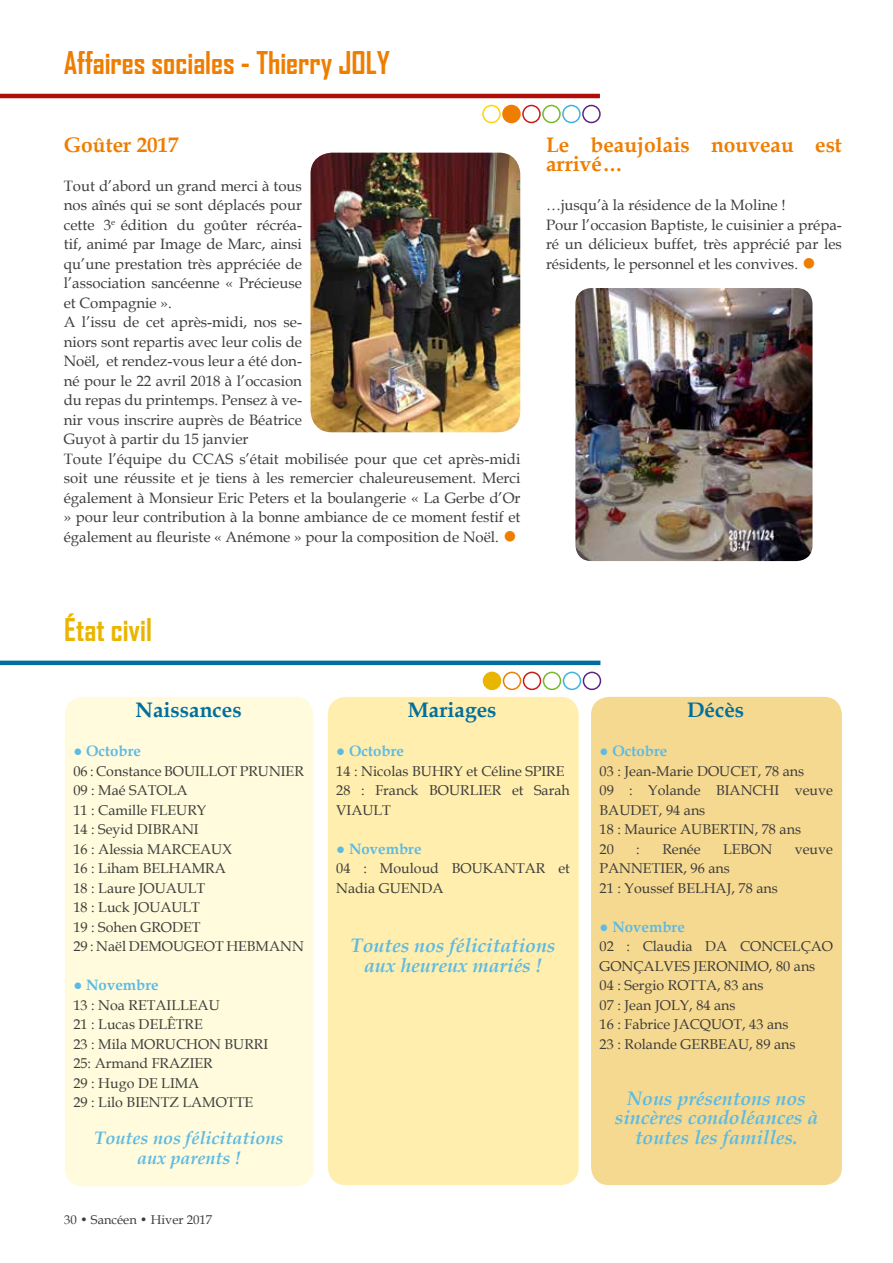
<style>
.page{position:relative;width:893px;height:1263px;background:#fff}
.page>*{position:absolute;margin:0;border:0;box-sizing:border-box;transform-origin:0 0}
.t1{font:700 30px "Agency FB";color:#ef7d00}
.t2{font:700 30px "Agency FB";color:#eab500}
.t3{font:700 21px/19.5px "Book Antiqua";color:#ef7d00}
.t4{font:700 21px "Book Antiqua";color:#006f9e}
.t5{font:italic 700 19.5px/19.5px "Book Antiqua";color:#5dbae2;text-align:center}
.t6{font:italic 700 18px/19.5px "Book Antiqua";color:#5dbae2;text-align:center}
.t7{font:15px/19.5px "Book Antiqua";color:#3c3c3b}
.t8{font:700 15px "Book Antiqua";color:#5dbae2}
.t9{font:14.25px/19.5px "Book Antiqua";color:#3c3c3b}
.t10{font:12.75px "Book Antiqua";color:#3c3c3b}
.s1{font-family:"Garamond";font-size:24px;color:#ef7d00}
.s2{font-family:"Garamond";font-weight:400}
</style>
<div class="page">
<hr style="left:0;top:661px;width:600px;height:4px;background:#006f9e">
<div style="left:583px;top:672px;width:18px;height:18px;border:2px solid #5c2483;border-radius:50%"></div>
<div style="left:563px;top:672px;width:18px;height:18px;border:2px solid #3db2de;border-radius:50%"></div>
<div style="left:543px;top:672px;width:18px;height:18px;border:2px solid #76b82a;border-radius:50%"></div>
<div style="left:523px;top:672px;width:18px;height:18px;border:2px solid #cd171a;border-radius:50%"></div>
<div style="left:503px;top:672px;width:18px;height:18px;border:2px solid #ef7d00;border-radius:50%"></div>
<div style="left:483px;top:672px;width:17px;height:17px;background:#eab500;border-radius:50%"></div>
<div style="left:483px;top:672px;width:18px;height:18px;border:2px solid #eab500;border-radius:50%"></div>
<div style="left:65px;top:697px;width:248px;height:489px;background:#fffbdc;border-radius:18px"></div>
<div style="left:328px;top:697px;width:251px;height:488px;background:#ffeeae;border-radius:18px"></div>
<div style="left:591px;top:697px;width:251px;height:488px;background:#f6d990;border-radius:18px"></div>
<hr style="left:0;top:94px;width:600px;height:4px;background:#ae0f0a">
<div style="left:582px;top:105px;width:19px;height:18px;border:2px solid #5c2483;border-radius:50%"></div>
<div style="left:562px;top:105px;width:19px;height:18px;border:2px solid #3db2de;border-radius:50%"></div>
<div style="left:542px;top:105px;width:19px;height:18px;border:2px solid #76b82a;border-radius:50%"></div>
<div style="left:522px;top:105px;width:19px;height:18px;border:2px solid #cd171a;border-radius:50%"></div>
<div style="left:503px;top:105px;width:17px;height:17px;background:#ef7d00;border-radius:50%"></div>
<div style="left:502px;top:105px;width:19px;height:18px;border:2px solid #ef7d00;border-radius:50%"></div>
<div style="left:482px;top:105px;width:19px;height:18px;border:2px solid #ffd500;border-radius:50%"></div>
<img style="left:310px;top:153px;width:210px;height:279px">
<img style="left:575px;top:288px;width:237px;height:273px">
<h1 class="t1" style="left:64px;top:44px;width:328px">Affaires sociales - Thierry JOLY</h1>
<h2 class="t3" style="left:64px;top:135px;width:116px">Goûter 2017</h2>
<p class="t7" style="left:64px;top:175px;width:458px">Tout d’abord un grand merci à tous<br>nos aînés qui se sont déplacés pour<br>cette 3<sup>e</sup> édition du goûter récréa-<br>tif, animé par Image de Marc, ainsi<br>qu’une prestation très appréciée de<br>l’association sancéenne « Précieuse<br>et Compagnie ».<br>A l’issu de cet après-midi, nos se-<br>niors sont repartis avec leur colis de<br>Noël, et rendez-vous leur a été don-<br>né pour le 22 avril 2018 à l’occasion<br>du repas du printemps. Pensez à ve-<br>nir vous inscrire auprès de Béatrice<br>Guyot à partir du 15 janvier<br>Toute l’équipe du CCAS s’était mobilisée pour que cet après-midi soit une réussite et je tiens à les remercier chaleureusement. Merci également à Monsieur Eric Peters et la boulangerie « La Gerbe d’Or » pour leur contribution à la bonne ambiance de ce moment festif et également au fleuriste « Anémone » pour la composition de Noël. <span class="s1">●</span></p>
<h2 class="t3" style="left:546px;top:135px;width:297px">Le beaujolais nouveau est arrivé…</h2>
<p class="t7" style="left:546px;top:195px;width:297px">…jusqu’à la résidence de la Moline !<br>Pour l’occasion Baptiste, le cuisinier a prépa&shy;ré un délicieux buffet, très apprécié par les résidents, le personnel et les convives. <span class="s1">●</span></p>
<h1 class="t2" style="left:64px;top:611px;width:89px">État civil</h1>
<h2 class="t4" style="left:136px;top:696px;width:108px">Naissances</h2>
<p class="t8" style="left:73px;top:741px;width:69px"><span class="s2">●</span> Octobre</p>
<p class="t9" style="left:73px;top:761px;width:232px">06 : Constance BOUILLOT PRUNIER<br>09 : Maé SATOLA<br>11 : Camille FLEURY<br>14 : Seyid DIBRANI<br>16 : Alessia MARCEAUX<br>16 : Liham BELHAMRA<br>18 : Laure JOUAULT<br>18 : Luck JOUAULT<br>19 : Sohen GRODET<br>29 : Naël DEMOUGEOT HEBMANN</p>
<p class="t8" style="left:73px;top:975px;width:87px"><span class="s2">●</span> Novembre</p>
<p class="t9" style="left:73px;top:995px;width:196px">13 : Noa RETAILLEAU<br>21 : Lucas DELÊTRE<br>23 : Mila MORUCHON BURRI<br>25: Armand FRAZIER<br>29 : Hugo DE LIMA<br>29 : Lilo BIENTZ LAMOTTE</p>
<p class="t6" style="left:95px;top:1128px;width:190px">Toutes nos félicitations aux parents !</p>
<p class="t10" style="left:64px;top:1211px;width:150px">30 • Sancéen • Hiver 2017</p>
<h2 class="t4" style="left:408px;top:696px;width:90px">Mariages</h2>
<p class="t8" style="left:336px;top:741px;width:69px"><span class="s2">●</span> Octobre</p>
<p class="t9" style="left:336px;top:761px;width:235px">14 : Nicolas BUHRY et Céline SPIRE<br>28 : Franck BOURLIER et Sarah<br>VIAULT</p>
<p class="t8" style="left:336px;top:838px;width:87px"><span class="s2">●</span> Novembre</p>
<p class="t9" style="left:336px;top:858px;width:235px">04 : Mouloud BOUKANTAR et<br>Nadia GUENDA</p>
<h3 class="t5" style="left:351px;top:935px;width:206px">Toutes nos félicitations aux heureux mariés !</h3>
<h2 class="t4" style="left:687px;top:696px;width:59px">Décès</h2>
<p class="t8" style="left:600px;top:741px;width:69px"><span class="s2">●</span> Octobre</p>
<p class="t9" style="left:600px;top:761px;width:235px">03 : Jean-Marie DOUCET, 78 ans<br>09 : Yolande BIANCHI veuve<br>BAUDET, 94 ans<br>18 : Maurice AUBERTIN, 78 ans<br>20</p>
<p class="t9" style="left:636px;top:839px;width:5px">:</p>
<p class="t9" style="left:662px;top:839px;width:40px">Renée</p>
<p class="t9" style="left:723px;top:839px;width:51px">LEBON</p>
<p class="t9" style="left:795px;top:839px;width:40px">veuve</p>
<p class="t9" style="left:600px;top:858px;width:180px">PANNETIER, 96 ans<br>21 : Youssef BELHAJ, 78 ans</p>
<p class="t8" style="left:600px;top:916px;width:87px"><span class="s2">●</span> Novembre</p>
<p class="t9" style="left:600px;top:936px;width:235px">02 : Claudia DA CONCELÇAO<br>GONÇALVES JERONIMO, 80 ans<br>04 : Sergio ROTTA, 83 ans<br>07 : Jean JOLY, 84 ans<br>16 : Fabrice JACQUOT, 43 ans<br>23 : Rolande GERBEAU, 89 ans</p>
<h3 class="t5" style="left:615px;top:1088px;width:205px">Nous présentons nos sincères condoléances à toutes les familles.</h3>
</div>
